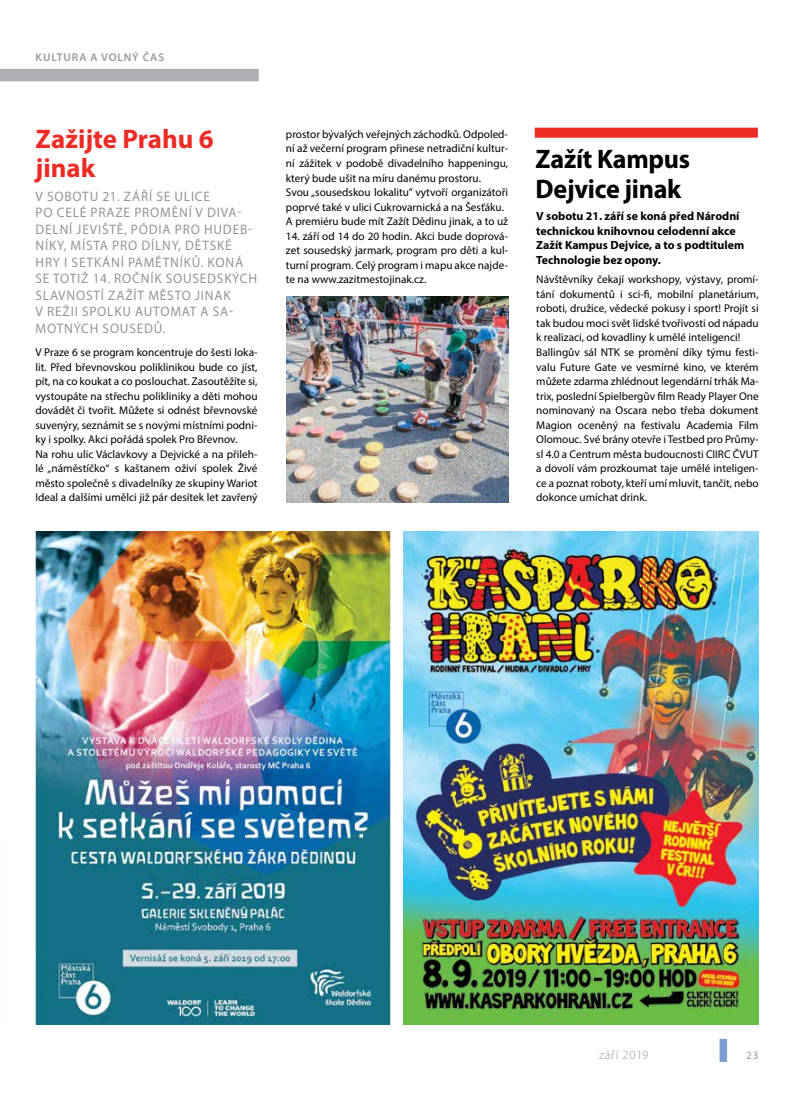
<style>
.page{position:relative;width:794px;height:1110px;background:#fff}
.page>*{position:absolute;margin:0;border:0;box-sizing:border-box;transform-origin:0 0}
.t1{font:700 26.88px/30px "Myriad Pro";letter-spacing:-.01em;color:#000}
.t2{font:700 26.88px/28.8px "Myriad Pro";color:#ee2a24}
.t3{font:13.75px/16.5px "Myriad Pro";letter-spacing:.06em;color:#939598}
.t4{font:300 12.5px "Myriad Pro";letter-spacing:.06em;color:#97999c}
.t5{font:700 11.88px/14.5px "Myriad Pro";color:#000}
.t6{font:11.25px/14.5px "Myriad Pro";color:#000}
.t7{font:600 11.25px "Myriad Pro";letter-spacing:.08em;color:#97999c}
.t8{font:11.25px "Myriad Pro";color:#97999c}
</style>
<div class="page">
<div style="left:719px;top:1038px;width:8px;height:23px;background:#7c9dce"></div>
<div style="left:0;top:69px;width:259px;height:12px;background:#adafb2"></div>
<img style="left:404px;top:531px;width:354px;height:493px">
<img style="left:35px;top:531px;width:355px;height:493px">
<img style="left:286px;top:296px;width:222px;height:206px">
<div style="left:535px;top:128px;width:223px;height:10px;background:#ee2a24"></div>
<p class="t7" style="left:36px;top:50px;width:130px">KULTURA A VOLNÝ ČAS</p>
<h1 class="t2" style="left:36px;top:123px;width:180px">Zažijte Prahu 6 jinak</h1>
<p class="t3" style="left:36px;top:187px;width:223px">V SOBOTU 21. ZÁŘÍ SE ULICE<br>PO CELÉ PRAZE PROMĚNÍ V DIVA-<br>DELNÍ JEVIŠTĚ, PÓDIA PRO HUDEB-<br>NÍKY, MÍSTA PRO DÍLNY, DĚTSKÉ<br>HRY I SETKÁNÍ PAMĚTNÍKŮ. KONÁ<br>SE TOTIŽ 14. ROČNÍK SOUSEDSKÝCH<br>SLAVNOSTÍ ZAŽÍT MĚSTO JINAK<br>V REŽII SPOLKU AUTOMAT A SA-<br>MOTNÝCH SOUSEDŮ.</p>
<p class="t6" style="left:35px;top:345px;width:224px">V Praze 6 se program koncentruje do šesti loka&shy;lit. Před břevnovskou poliklinikou bude co jíst, pít, na co koukat a co poslouchat. Zasoutěžíte si, vystoupáte na střechu polikliniky a děti mohou dovádět či tvořit. Můžete si odnést břevnovské suvenýry, seznámit se s novými místními podni&shy;ky i spolky. Akci pořádá spolek Pro Břevnov.<br>Na rohu ulic Václavkovy a Dejvické a na přileh&shy;lé „náměstíčko“ s kaštanem oživí spolek Živé město společně s divadelníky ze skupiny Wariot Ideal a dalšími umělci již pár desítek let zavřený</p>
<p class="t6" style="left:286px;top:127px;width:224px">prostor bývalých veřejných záchodků. Odpoled&shy;ní až večerní program přinese netradiční kultur&shy;ní zážitek v podobě divadelního happeningu, který bude ušit na míru danému prostoru.<br>Svou „sousedskou lokalitu” vytvoří organizátoři poprvé také v ulici Cukrovarnická a na Šesťáku.<br>A premiéru bude mít Zažít Dědinu jinak, a to už</p>
<p class="t6" style="left:286px;top:228px;width:224px;text-align:justify">14. září od 14 do 20 hodin. Akci bude doprová&shy;zet sousedský jarmark, program pro děti a kul&shy;turní program. Celý program i mapu akce najde&shy;te na www.zazitmestojinak.cz.</p>
<h1 class="t1" style="left:535px;top:143px;width:156px">Zažít Kampus<br>Dejvice jinak</h1>
<p class="t5" style="left:536px;top:208px;width:209px">V sobotu 21. září se koná před Národní technickou knihovnou celodenní akce Zažít Kampus Dejvice, a to s podtitulem Technologie bez opony.</p>
<p class="t6" style="left:536px;top:272px;width:224px">Návštěvníky čekají workshopy, výstavy, promí&shy;tání dokumentů i sci-fi, mobilní planetárium, roboti, družice, vědecké pokusy i sport! Projít si tak budou moci svět lidské tvořivosti od nápadu k realizaci, od kovadliny k umělé inteligenci!<br>Ballingův sál NTK se promění díky týmu festi&shy;valu Future Gate ve vesmírné kino, ve kterém můžete zdarma zhlédnout legendární trhák Ma&shy;trix, poslední Spielbergův film Ready Player One nominovaný na Oscara nebo třeba dokument Magion oceněný na festivalu Academia Film Olomouc. Své brány otevře i Testbed pro Průmy&shy;sl 4.0 a Centrum města budoucnosti CIIRC ČVUT a dovolí vám prozkoumat taje umělé inteligen&shy;ce a poznat roboty, kteří umí mluvit, tančit, nebo dokonce umíchat drink.</p>
<p class="t4" style="left:599px;top:1047px;width:51px">září 2019</p>
<p class="t8" style="left:746px;top:1048px;width:14px">23</p>
</div>
